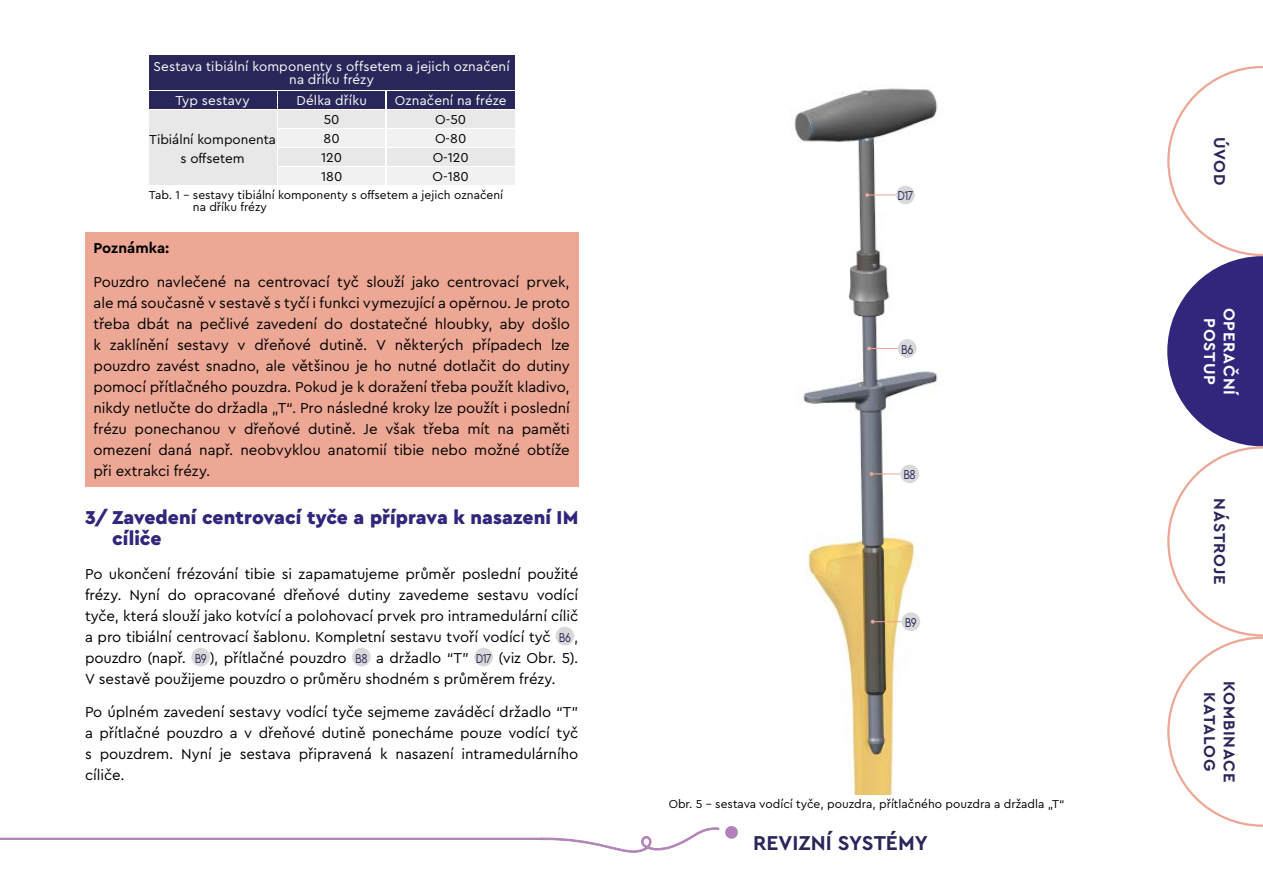
<style>
.page{position:relative;width:1263px;height:893px;background:#fff}
.page>*{position:absolute;margin:0;border:0;box-sizing:border-box;transform-origin:0 0}
.t1{font:700 21px "Cera Pro";color:#292659}
.t2{font:900 19.5px/21px "Cera Pro";letter-spacing:.005em;color:#30277c}
.t3{font:700 16.5px/19.5px "Cera Pro";letter-spacing:.05em;color:#292659;text-align:center}
.t4{font:700 16.5px/19.5px "Cera Pro";letter-spacing:.05em;color:#fff;text-align:center}
.t5{font:15px/21px "Cera Pro";letter-spacing:-.005em;color:#000;text-align:justify}
.t6{font:700 15px "Cera Pro";color:#000}
.t7{font:13.5px/13.5px "Cera Pro";letter-spacing:.01em;color:#fff;text-align:center}
.t8{font:13.5px/19.2px "Cera Pro";color:#000}
.t9{font:13.5px "Cera Pro";letter-spacing:-.055em;color:#292659;scale:.8 1}
.t10{font:12px/12px "Cera Pro";color:#000}
.s1{font-size:13.5px;color:#292659}
</style>
<div class="page">
<hr style="left:0;top:838px;width:542px;height:2px;background:#b283b9">
<svg style="left:540px;top:826px;width:198px;height:27px"></svg>
<svg style="left:1167px;top:66px;width:96px;height:761px"></svg>
<img style="left:794px;top:88px;width:144px;height:706px">
<svg style="left:869px;top:472px;width:31px;height:4px"></svg>
<div style="left:900px;top:465px;width:19px;height:18px;background:#d9d9d9;border-radius:50%"></div>
<svg style="left:871px;top:620px;width:30px;height:4px"></svg>
<div style="left:901px;top:612px;width:19px;height:19px;background:#d9d9d9;border-radius:50%"></div>
<svg style="left:867px;top:347px;width:31px;height:3px"></svg>
<div style="left:898px;top:339px;width:18px;height:19px;background:#d9d9d9;border-radius:50%"></div>
<svg style="left:865px;top:193px;width:31px;height:4px"></svg>
<div style="left:896px;top:186px;width:19px;height:18px;background:#d9d9d9;border-radius:50%"></div>
<div style="left:279px;top:149px;width:106px;height:17px;background:#e8e8e8"></div>
<div style="left:279px;top:111px;width:106px;height:17px;background:#e8e8e8"></div>
<div style="left:279px;top:130px;width:106px;height:17px;background:#f1f1f1"></div>
<div style="left:279px;top:168px;width:106px;height:17px;background:#f1f1f1"></div>
<div style="left:387px;top:149px;width:127px;height:17px;background:#e8e8e8"></div>
<div style="left:387px;top:111px;width:127px;height:17px;background:#e8e8e8"></div>
<div style="left:387px;top:130px;width:127px;height:17px;background:#f1f1f1"></div>
<div style="left:387px;top:168px;width:127px;height:17px;background:#f1f1f1"></div>
<div style="left:149px;top:91px;width:127px;height:17px;background:#292659"></div>
<div style="left:149px;top:111px;width:127px;height:74px;background:#e8e8e8"></div>
<div style="left:279px;top:91px;width:106px;height:17px;background:#292659"></div>
<div style="left:149px;top:55px;width:365px;height:34px;background:#292659"></div>
<div style="left:387px;top:91px;width:127px;height:17px;background:#292659"></div>
<div style="left:556px;top:627px;width:18px;height:18px;background:#d9d9d9;border-radius:50%"></div>
<div style="left:191px;top:648px;width:19px;height:18px;background:#d9d9d9;border-radius:50%"></div>
<div style="left:352px;top:648px;width:19px;height:18px;background:#d9d9d9;border-radius:50%"></div>
<div style="left:474px;top:648px;width:19px;height:18px;background:#d9d9d9;border-radius:50%"></div>
<div style="left:85px;top:232px;width:493px;height:255px;background:#eda795"></div>
<p class="t7" style="left:154px;top:59px;width:358px">Sestava tibiální komponenty s offsetem a jejich označení na dříku frézy</p>
<p class="t7" style="left:175px;top:94px;width:76px">Typ sestavy</p>
<p class="t7" style="left:296px;top:94px;width:72px">Délka dříku</p>
<p class="t7" style="left:395px;top:94px;width:113px">Označení na fréze</p>
<p class="t8" style="left:149px;top:129px;width:128px;text-align:center">Tibiální komponenta s offsetem</p>
<p class="t8" style="left:321px;top:109px;width:23px">50<br>80<br>120<br>180</p>
<p class="t8" style="left:433px;top:109px;width:38px">O-50<br>O-80<br>O-120<br>O-180</p>
<p class="t10" style="left:193px;top:188px;width:312px;text-indent:-44px">Tab. 1 – sestavy tibiální komponenty s offsetem a jejich označení na dříku frézy</p>
<p class="t6" style="left:94px;top:238px;width:77px">Poznámka:</p>
<p class="t5" style="left:94px;top:270px;width:478px">Pouzdro navlečené na centrovací tyč slouží jako centrovací prvek, ale má současně v sestavě s tyčí i funkci vymezující a opěrnou. Je proto třeba dbát na pečlivé zavedení do dostatečné hloubky, aby došlo k zaklínění sestavy v dřeňové dutině. V některých případech lze pouzdro zavést snadno, ale většinou je ho nutné dotlačit do dutiny pomocí přítlačného pouzdra. Pokud je k doražení třeba použít kladivo, nikdy netlučte do držadla „T“. Pro následné kroky lze použít i poslední frézu ponechanou v dřeňové dutině. Je však třeba mít na paměti omezení daná např. neobvyklou anatomií tibie nebo možné obtíže při extrakci frézy.</p>
<h2 class="t2" style="left:112px;top:506px;width:468px;text-indent:-27px">3/ Zavedení centrovací tyče a příprava k nasazení IM cíliče</h2>
<p class="t5" style="left:85px;top:562px;width:495px">Po ukončení frézování tibie si zapamatujeme průměr poslední použité frézy. Nyní do opracované dřeňové dutiny zavedeme sestavu vodící tyče, která slouží jako kotvící a polohovací prvek pro intramedulární cílič a pro tibiální centrovací šablonu. Kompletní sestavu tvoří vodící tyč <span class="s1">B6</span> , pouzdro (např. <span class="s1">B9</span> ), přítlačné pouzdro <span class="s1">B8</span> a držadlo “T” <span class="s1">D17</span> (viz Obr. 5).<br>V sestavě použijeme pouzdro o průměru shodném s průměrem frézy.</p>
<p class="t5" style="left:85px;top:701px;width:495px">Po úplném zavedení sestavy vodící tyče sejmeme zaváděcí držadlo “T” a přítlačné pouzdro a v dřeňové dutině ponecháme pouze vodící tyč s pouzdrem. Nyní je sestava připravená k nasazení intramedulárního cíliče.</p>
<p class="t9" style="left:897px;top:187px;width:21px">D17</p>
<p class="t9" style="left:901px;top:340px;width:17px">B6</p>
<p class="t9" style="left:903px;top:466px;width:17px">B8</p>
<p class="t9" style="left:905px;top:614px;width:17px">B9</p>
<p class="t10" style="left:669px;top:797px;width:397px">Obr. 5 – sestava vodící tyče, pouzdra, přítlačného pouzdra a držadla „T“</p>
<h1 class="t1" style="left:753px;top:829px;width:176px">REVIZNÍ SYSTÉMY</h1>
<p class="t3" style="left:1230px;top:137px;width:50px;rotate:90deg">ÚVOD</p>
<p class="t4" style="left:1240px;top:307px;width:90px;rotate:90deg">OPERAČNÍ<br>POSTUP</p>
<p class="t3" style="left:1230px;top:498px;width:87px;rotate:90deg">NÁSTROJE</p>
<p class="t3" style="left:1240px;top:681px;width:103px;rotate:90deg">KOMBINACE<br>KATALOG</p>
</div>
